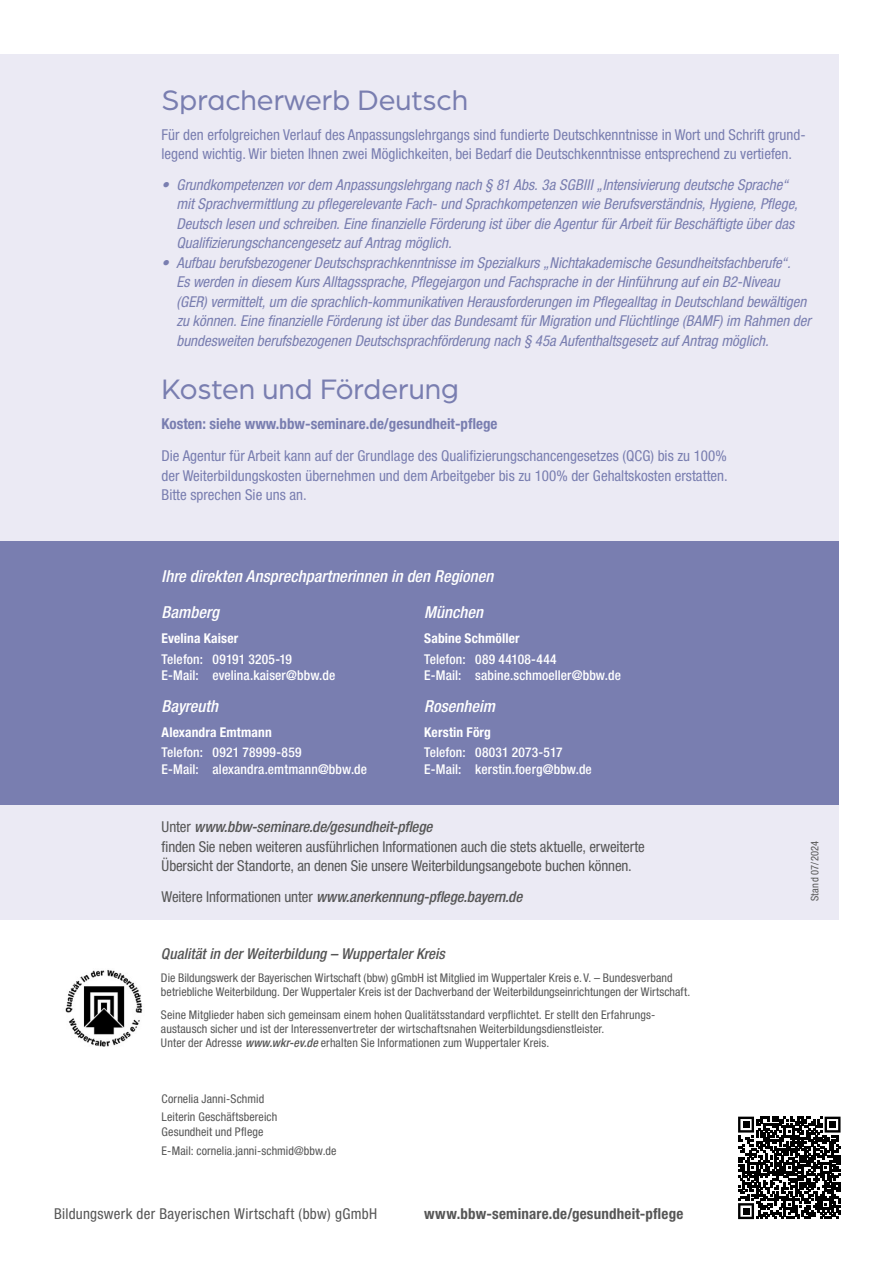
<style>
.page{position:relative;width:893px;height:1263px;background:#fff}
.page>*{position:absolute;margin:0;border:0;box-sizing:border-box;transform-origin:0 0}
.t1{font:30px "Arboria";color:#797eb0}
.t2{font:italic 500 condensed 16.5px "Helvetica Neue LT Pro";color:#fff}
.t3{font:italic condensed 15px/19.5px "Helvetica Neue LT Pro";color:#797eb0}
.t4{font:condensed 15px/19.5px "Helvetica Neue LT Pro";color:#797eb0}
.t5{font:condensed 15px/19.5px "Helvetica Neue LT Pro";letter-spacing:-.01em;color:#565656}
.t6{font:italic 500 condensed 15px "Helvetica Neue LT Pro";color:#565656}
.t7{font:700 condensed 15px "Helvetica Neue LT Pro";color:#797eb0}
.t8{font:condensed 15px "Helvetica Neue LT Pro";letter-spacing:.02em;color:#565656}
.t9{font:700 condensed 15px "Helvetica Neue LT Pro";letter-spacing:.015em;color:#565656}
.t10{font:500 condensed 13.5px/16.5px "Helvetica Neue LT Pro";letter-spacing:.01em;color:#fff}
.t11{font:700 condensed 13.5px "Helvetica Neue LT Pro";letter-spacing:.01em;color:#fff}
.t12{font:condensed 12px/14.2px "Helvetica Neue LT Pro";letter-spacing:.005em;color:#565656}
.t13{font:condensed 10.5px "Helvetica Neue LT Pro";letter-spacing:.03em;color:#565656}
.s1{font-weight:500;font-style:italic}
.s2{font-weight:400;font-style:normal}
</style>
<div class="page">
<div style="left:0;top:54px;width:839px;height:865px;background:#ebeaf4"></div>
<div style="left:0;top:541px;width:839px;height:264px;background:#797eb0"></div>
<img style="left:65px;top:970px;width:78px;height:77px">
<svg style="left:738px;top:1116px;width:102px;height:103px"></svg>
<h1 class="t1" style="left:162px;top:80px;width:308px">Spracherwerb Deutsch</h1>
<p class="t4" style="left:162px;top:125px;width:646px">Für den erfolgreichen Verlauf des Anpassungslehrgangs sind fundierte Deutschkenntnisse in Wort und Schrift grund&shy;legend wichtig. Wir bieten Ihnen zwei Möglichkeiten, bei Bedarf die Deutschkenntnisse entsprechend zu vertiefen.</p>
<p class="t3" style="left:176px;top:175px;width:623px;text-indent:-15px">• Grundkompetenzen vor dem Anpassungslehrgang nach § 81 Abs. 3a SGBIII „Intensivierung deutsche Sprache“ mit Sprachvermittlung zu pflegerelevante Fach- und Sprachkompetenzen wie Berufsverständnis, Hygiene, Pflege, Deutsch lesen und schreiben. Eine finanzielle Förderung ist über die Agentur für Arbeit für Beschäftigte über das Qualifizierungschancengesetz auf Antrag möglich.</p>
<p class="t3" style="left:176px;top:253px;width:636px;text-indent:-15px">• Aufbau berufsbezogener Deutschsprachkenntnisse im Spezialkurs „Nichtakademische Gesundheitsfachberufe“.<br>Es werden in diesem Kurs Alltagssprache, Pflegejargon und Fachsprache in der Hinführung auf ein B2-Niveau (GER) vermittelt, um die sprachlich-kommunikativen Herausforderungen im Pflegealltag in Deutschland bewältigen zu können. Eine finanzielle Förderung ist über das Bundesamt für Migration und Flüchtlinge (BAMF) im Rahmen der bundesweiten berufsbezogenen Deutschsprachförderung nach § 45a Aufenthaltsgesetz auf Antrag möglich.</p>
<h1 class="t1" style="left:162px;top:369px;width:299px">Kosten und Förderung</h1>
<p class="t7" style="left:162px;top:415px;width:337px">Kosten: siehe www.bbw-seminare.de/gesundheit-pflege</p>
<p class="t4" style="left:162px;top:446px;width:568px;text-align:justify">Die Agentur für Arbeit kann auf der Grundlage des Qualifizierungschancengesetzes (QCG) bis zu 100% der Weiterbildungskosten übernehmen und dem Arbeitgeber bis zu 100% der Gehaltskosten erstatten.<br>Bitte sprechen Sie uns an.</p>
<p class="t2" style="left:162px;top:566px;width:333px">Ihre direkten Ansprechpartnerinnen in den Regionen</p>
<p class="t2" style="left:162px;top:602px;width:59px">Bamberg</p>
<p class="t11" style="left:162px;top:630px;width:78px">Evelina Kaiser</p>
<p class="t10" style="left:162px;top:651px;width:175px">Telefon: 09191 3205-19<br>E-Mail: evelina.kaiser@bbw.de</p>
<p class="t2" style="left:162px;top:696px;width:58px">Bayreuth</p>
<p class="t11" style="left:162px;top:724px;width:112px">Alexandra Emtmann</p>
<p class="t10" style="left:162px;top:744px;width:207px">Telefon: 0921 78999-859<br>E-Mail: alexandra.emtmann@bbw.de</p>
<p class="t2" style="left:424px;top:602px;width:60px">München</p>
<p class="t11" style="left:424px;top:630px;width:97px">Sabine Schmöller</p>
<p class="t10" style="left:424px;top:651px;width:198px">Telefon: 089 44108-444<br>E-Mail: sabine.schmoeller@bbw.de</p>
<p class="t2" style="left:424px;top:696px;width:72px">Rosenheim</p>
<p class="t11" style="left:424px;top:724px;width:68px">Kerstin Förg</p>
<p class="t10" style="left:424px;top:744px;width:169px">Telefon: 08031 2073-517<br>E-Mail: kerstin.foerg@bbw.de</p>
<p class="t5" style="left:162px;top:817px;width:485px">Unter <span class="s1">www.bbw-seminare.de/gesundheit-pflege<br></span>finden Sie neben weiteren ausführlichen Informationen auch die stets aktuelle, erweiterte<br>Übersicht der Standorte, an denen Sie unsere Weiterbildungsangebote buchen können.</p>
<p class="t6" style="left:162px;top:887px;width:362px"><span class="s2">Weitere Informationen unter</span> www.anerkennung-pflege.bayern.de</p>
<p class="t6" style="left:161px;top:945px;width:286px">Qualität in der Weiterbildung – Wuppertaler Kreis</p>
<p class="t12" style="left:161px;top:970px;width:531px">Die Bildungswerk der Bayerischen Wirtschaft (bbw) gGmbH ist Mitglied im Wuppertaler Kreis e.V. – Bundesverband betriebliche Weiterbildung. Der Wuppertaler Kreis ist der Dachverband der Weiterbildungseinrichtungen der Wirtschaft.</p>
<p class="t12" style="left:161px;top:1007px;width:496px">Seine Mitglieder haben sich gemeinsam einem hohen Qualitätsstandard verpflichtet. Er stellt den Erfahrungs&shy;austausch sicher und ist der Interessenvertreter der wirtschaftsnahen Weiterbildungsdienstleister.<br>Unter der Adresse <span class="s1">www.wkr-ev.de</span> erhalten Sie Informationen zum Wuppertaler Kreis.</p>
<p class="t12" style="left:162px;top:1089px;width:117px;line-height:18.5px">Cornelia Janni-Schmid<br>Leiterin Geschäftsbereich</p>
<p class="t12" style="left:162px;top:1121px;width:176px;line-height:19.2px">Gesundheit und Pflege<br>E-Mail: cornelia.janni-schmid@bbw.de</p>
<p class="t8" style="left:54px;top:1205px;width:325px">Bildungswerk der Bayerischen Wirtschaft (bbw) gGmbH</p>
<p class="t9" style="left:424px;top:1205px;width:261px">www.bbw-seminare.de/gesundheit-pflege</p>
<p class="t13" style="left:809px;top:901px;width:62px;rotate:-90deg">Stand 07/2024</p>
</div>
